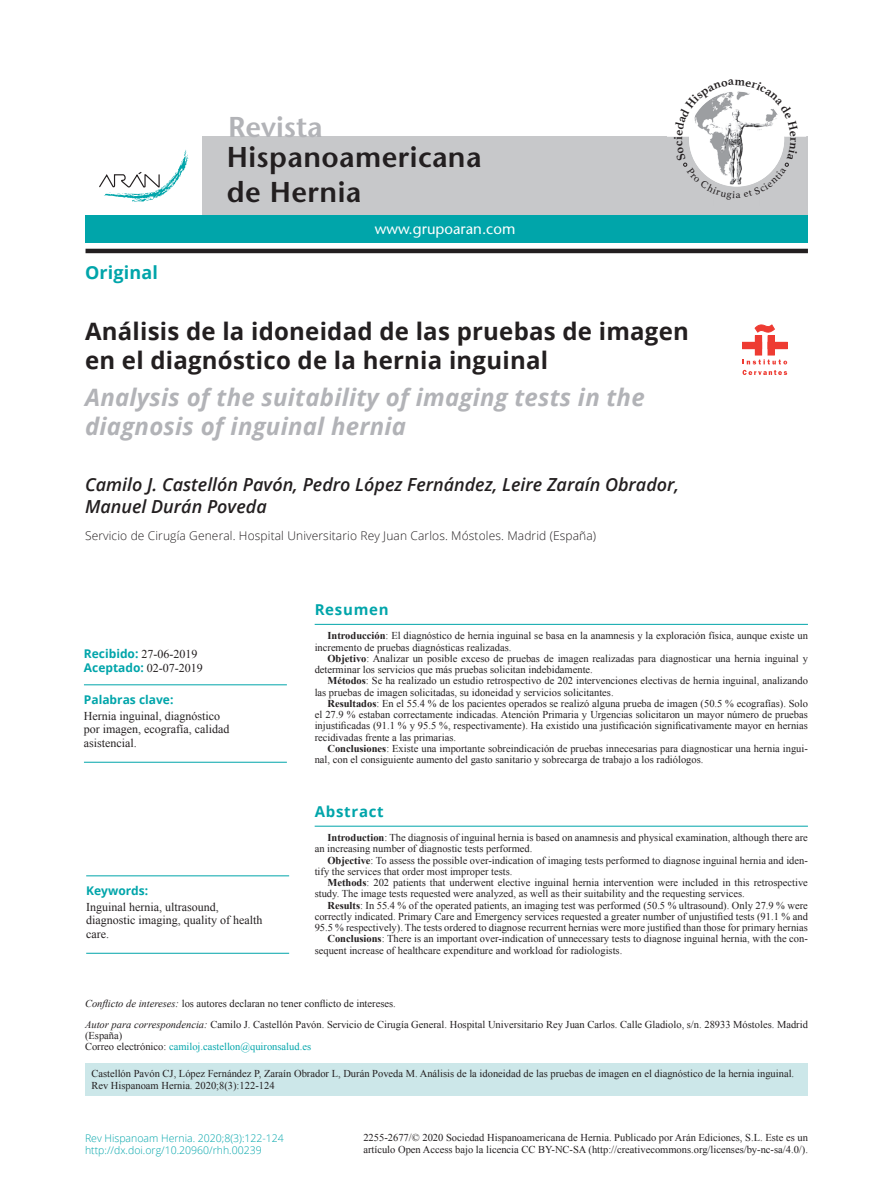
<style>
.page{position:relative;width:893px;height:1191px;background:#fff}
.page>*{position:absolute;margin:0;border:0;box-sizing:border-box;transform-origin:0 0}
.t1{font:600 28.65px/34.3px "Stone Sans Std";letter-spacing:.015em;color:#231f20}
.t2{font:600 28.65px "Stone Sans Std";color:#b2b3b7}
.t3{font:700 24px/28.8px "Open Sans";letter-spacing:.01em;color:#231f20}
.t4{font:italic 700 24px/28.8px "Open Sans";letter-spacing:.01em;color:#b2b3b7}
.t5{font:italic 600 18px/21.6px "Open Sans";color:#231f20}
.t6{font:700 18px "Open Sans";letter-spacing:.01em;color:#00a5aa}
.t7{font:500 15px "Stone Sans Std";color:#fff}
.t8{font:700 15px "Open Sans";letter-spacing:.05em;color:#00a5aa}
.t9{font:12px/13.5px "Times New Roman";color:#231f20}
.t10{font:300 12px "Open Sans";letter-spacing:.01em;color:#231f20}
.t11{font:700 12px "Open Sans";color:#00a5aa}
.t12{font:10.5px/11.2px "Times New Roman";color:#231f20}
.t13{font:300 10.5px/12.6px "Open Sans";color:#00a5aa}
.s1{font-family:"Open Sans";font-weight:700;color:#00a5aa}
.s2{font-weight:700}
.s3{font-style:italic}
.s4{color:#00a5aa}
</style>
<div class="page">
<hr style="left:315px;top:624px;width:493px;height:1px;background:#00a5aa">
<hr style="left:84px;top:684px;width:203px;height:1px;background:#00a5aa">
<hr style="left:84px;top:762px;width:203px;height:1px;background:#00a5aa">
<div style="left:202px;top:137px;width:606px;height:78px;background:#c7c8ca"></div>
<div style="left:86px;top:215px;width:722px;height:27px;background:#00a5aa"></div>
<svg style="left:99px;top:150px;width:89px;height:52px"></svg>
<hr style="left:86px;top:249px;width:722px;height:4px;background:#231f20">
<div style="left:742px;top:342px;width:20px;height:7px;background:#ee3b32"></div>
<div style="left:768px;top:342px;width:19px;height:7px;background:#ee3b32"></div>
<div style="left:755px;top:336px;width:7px;height:19px;background:#ee3b32"></div>
<div style="left:768px;top:336px;width:6px;height:19px;background:#ee3b32"></div>
<svg style="left:755px;top:325px;width:19px;height:7px"></svg>
<svg style="left:742px;top:359px;width:45px;height:5px"></svg>
<svg style="left:742px;top:370px;width:45px;height:5px"></svg>
<div style="left:85px;top:1063px;width:723px;height:32px;background:#cce7e9"></div>
<hr style="left:315px;top:825px;width:493px;height:1px;background:#00a5aa">
<hr style="left:86px;top:875px;width:203px;height:1px;background:#00a5aa">
<hr style="left:86px;top:952px;width:203px;height:1px;background:#00a5aa">
<svg style="left:674px;top:91px;width:124px;height:96px"></svg>
<h1 class="t2" style="left:228px;top:110px;width:96px">Revista</h1>
<h1 class="t1" style="left:227px;top:140px;width:256px">Hispanoamericana de Hernia</h1>
<h3 class="t7" style="left:375px;top:220px;width:142px">www.grupoaran.com</h3>
<h3 class="t6" style="left:85px;top:259px;width:75px">Original</h3>
<h2 class="t3" style="left:85px;top:316px;width:605px">Análisis de la idoneidad de las pruebas de imagen en el diagnóstico de la hernia inguinal</h2>
<h2 class="t4" style="left:85px;top:382px;width:561px">Analysis of the suitability of imaging tests in the diagnosis of inguinal hernia</h2>
<h3 class="t5" style="left:85px;top:473px;width:596px">Camilo J. Castellón Pavón, Pedro López Fernández, Leire Zaraín Obrador,<br>Manuel Durán Poveda</h3>
<p class="t10" style="left:85px;top:527px;width:513px">Servicio de Cirugía General. Hospital Universitario Rey Juan Carlos. Móstoles. Madrid (España)</p>
<p class="t9" style="left:84px;top:647px;width:121px"><span class="s1">Recibido:</span> 27-06-2019<br><span class="s1">Aceptado:</span> 02-07-2019</p>
<p class="t11" style="left:84px;top:691px;width:91px">Palabras clave:</p>
<p class="t9" style="left:84px;top:709px;width:147px">Hernia inguinal, diagnóstico por imagen, ecografía, calidad asistencial.</p>
<p class="t11" style="left:86px;top:882px;width:64px">Keywords:</p>
<p class="t9" style="left:86px;top:900px;width:178px">Inguinal hernia, ultrasound, diagnostic imaging, quality of health care.</p>
<h3 class="t8" style="left:315px;top:599px;width:76px">Resumen</h3>
<p class="t12" style="left:315px;top:630px;width:495px;text-indent:13px"><span class="s2">Introducción</span>: El diagnóstico de hernia inguinal se basa en la anamnesis y la exploración física, aunque existe un incremento de pruebas diagnósticas realizadas.</p>
<p class="t12" style="left:315px;top:652px;width:495px;text-indent:13px"><span class="s2">Objetivo</span>: Analizar un posible exceso de pruebas de imagen realizadas para diagnosticar una hernia inguinal y determinar los servicios que más pruebas solicitan indebidamente.</p>
<p class="t12" style="left:315px;top:675px;width:495px;text-indent:13px"><span class="s2">Métodos</span>: Se ha realizado un estudio retrospectivo de 202 intervenciones electivas de hernia inguinal, analizando las pruebas de imagen solicitadas, su idoneidad y servicios solicitantes.</p>
<p class="t12" style="left:315px;top:697px;width:495px;text-align:justify;text-indent:13px"><span class="s2">Resultados</span>: En el 55.4 % de los pacientes operados se realizó alguna prueba de imagen (50.5 % ecografías). Solo el 27.9 % estaban correctamente indicadas. Atención Primaria y Urgencias solicitaron un mayor número de pruebas injustificadas (91.1 % y 95.5 %, respectivamente). Ha existido una justificación significativamente mayor en hernias recidivadas frente a las primarias.</p>
<p class="t12" style="left:315px;top:742px;width:495px;text-indent:13px"><span class="s2">Conclusiones</span>: Existe una importante sobreindicación de pruebas innecesarias para diagnosticar una hernia ingui&shy;nal, con el consiguiente aumento del gasto sanitario y sobrecarga de trabajo a los radiólogos.</p>
<h3 class="t8" style="left:315px;top:801px;width:71px">Abstract</h3>
<p class="t12" style="left:315px;top:832px;width:495px;text-indent:13px"><span class="s2">Introduction</span>: The diagnosis of inguinal hernia is based on anamnesis and physical examination, although there are an increasing number of diagnostic tests performed.</p>
<p class="t12" style="left:315px;top:854px;width:495px;text-indent:13px"><span class="s2">Objective</span>: To assess the possible over-indication of imaging tests performed to diagnose inguinal hernia and iden&shy;tify the services that order most improper tests.</p>
<p class="t12" style="left:315px;top:877px;width:495px;text-indent:13px"><span class="s2">Methods</span>: 202 patients that underwent elective inguinal hernia intervention were included in this retrospective study. The image tests requested were analyzed, as well as their suitability and the requesting services.</p>
<p class="t12" style="left:327px;top:899px;width:482px"><span class="s2">Results</span>: In 55.4 % of the operated patients, an imaging test was performed (50.5 % ultrasound). Only 27.9 % were</p>
<p class="t12" style="left:315px;top:910px;width:495px">correctly indicated. Primary Care and Emergency services requested a greater number of unjustified tests (91.1 % and</p>
<p class="t12" style="left:315px;top:922px;width:495px">95.5 % respectively). The tests ordered to diagnose recurrent hernias were more justified than those for primary hernias</p>
<p class="t12" style="left:327px;top:933px;width:482px"><span class="s2">Conclusions</span>: There is an important over-indication of unnecessary tests to diagnose inguinal hernia, with the con-</p>
<p class="t12" style="left:315px;top:944px;width:309px">sequent increase of healthcare expenditure and workload for radiologists.</p>
<p class="t12" style="left:85px;top:998px;width:312px"><span class="s3">Conflicto de intereses:</span> los autores declaran no tener conflicto de intereses.</p>
<p class="t12" style="left:85px;top:1018px;width:724px"><span class="s3">Autor para correspondencia:</span> Camilo J. Castellón Pavón. Servicio de Cirugía General. Hospital Universitario Rey Juan Carlos. Calle Gladiolo, s/n. 28933 Móstoles. Madrid (España)<br>Correo electrónico: <span class="s4">camiloj.castellon@quironsalud.es</span></p>
<p class="t12" style="left:91px;top:1067px;width:704px;line-height:12px">Castellón Pavón CJ, López Fernández P, Zaraín Obrador L, Durán Poveda M. Análisis de la idoneidad de las pruebas de imagen en el diagnóstico de la hernia inguinal.<br>Rev Hispanoam Hernia. 2020;8(3):122-124</p>
<p class="t13" style="left:85px;top:1131px;width:200px">Rev Hispanoam Hernia. 2020;8(3):122-124 http://dx.doi.org/10.20960/rhh.00239</p>
<p class="t12" style="left:363px;top:1131px;width:446px;line-height:12px">2255-2677/© 2020 Sociedad Hispanoamericana de Hernia. Publicado por Arán Ediciones, S.L. Este es un artículo Open Access bajo la licencia CC BY-NC-SA (http://creativecommons.org/licenses/by-nc-sa/4.0/).</p>
</div>
